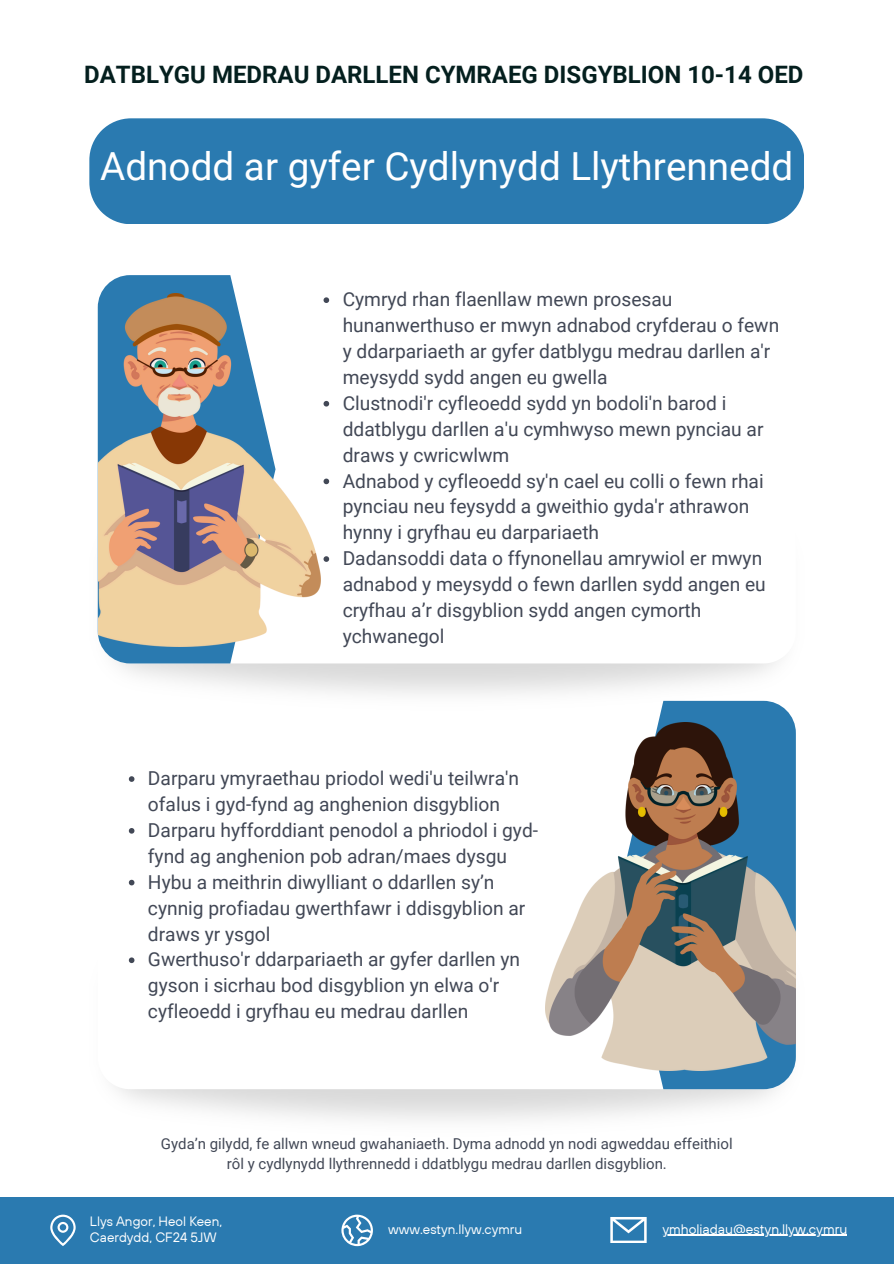
<style>
.page{position:relative;width:894px;height:1264px;background:#fff}
.page>*{position:absolute;margin:0;border:0;box-sizing:border-box;transform-origin:0 0}
.t1{font:38.7px "Roboto";color:#fff}
.t2{font:700 24px "Roboto";color:#041f1e}
.t3{font:19.2px/25.8px "Roboto";color:#424856}
.t4{font:15px/20.2px "Roboto";color:#424856;text-align:center}
.t5{font:13.8px "TT Hoves";color:#fff}
.t6{font:13.5px "TT Hoves";color:#fff}
</style>
<div class="page">
<div style="left:0;top:1197px;width:893px;height:66px;background:#2a7ab0"></div>
<div style="left:89px;top:118px;width:715px;height:106px;background:#2a7ab0"></div>
<img style="left:119px;top:932px;width:677px;height:189px">
<svg style="left:117px;top:777px;width:501px;height:312px"></svg>
<svg style="left:618px;top:710px;width:177px;height:379px;fill:#2a7ab0"></svg>
<img style="left:97px;top:506px;width:689px;height:204px">
<svg style="left:275px;top:299px;width:511px;height:364px"></svg>
<svg style="left:98px;top:275px;width:177px;height:388px;fill:#2a7ab0"></svg>
<img style="left:98px;top:293px;width:223px;height:353px">
<img style="left:545px;top:722px;width:249px;height:348px">
<svg style="left:323px;top:297px;width:6px;height:6px"></svg>
<svg style="left:323px;top:401px;width:6px;height:5px"></svg>
<svg style="left:323px;top:478px;width:6px;height:6px"></svg>
<svg style="left:323px;top:556px;width:6px;height:6px"></svg>
<svg style="left:129px;top:776px;width:5px;height:5px"></svg>
<svg style="left:129px;top:828px;width:5px;height:5px"></svg>
<svg style="left:129px;top:879px;width:5px;height:6px"></svg>
<svg style="left:129px;top:957px;width:5px;height:6px"></svg>
<svg style="left:50px;top:1214px;width:26px;height:32px"></svg>
<svg style="left:341px;top:1214px;width:32px;height:32px"></svg>
<svg style="left:610px;top:1217px;width:36px;height:25px"></svg>
<hr style="left:662px;top:1234px;width:185px;height:1px;background:#fff">
<p class="t2" style="left:84px;top:60px;width:720px">DATBLYGU MEDRAU DARLLEN CYMRAEG DISGYBLION 10-14 OED</p>
<p class="t1" style="left:100px;top:144px;width:694px">Adnodd ar gyfer Cydlynydd Llythrennedd</p>
<p class="t3" style="left:342px;top:287px;width:438px">Cymryd rhan flaenllaw mewn prosesau hunanwerthuso er mwyn adnabod cryfderau o fewn y ddarpariaeth ar gyfer datblygu medrau darllen a'r meysydd sydd angen eu gwella</p>
<p class="t3" style="left:342px;top:390px;width:422px">Clustnodi'r cyfleoedd sydd yn bodoli'n barod i ddatblygu darllen a'u cymhwyso mewn pynciau ar draws y cwricwlwm</p>
<p class="t3" style="left:342px;top:468px;width:422px">Adnabod y cyfleoedd sy'n cael eu colli o fewn rhai pynciau neu feysydd a gweithio gyda'r athrawon hynny i gryfhau eu darpariaeth</p>
<p class="t3" style="left:342px;top:546px;width:424px">Dadansoddi data o ffynonellau amrywiol er mwyn adnabod y meysydd o fewn darllen sydd angen eu cryfhau a’r disgyblion sydd angen cymorth ychwanegol</p>
<p class="t3" style="left:148px;top:765px;width:372px">Darparu ymyraethau priodol wedi'u teilwra'n ofalus i gyd-fynd ag anghenion disgyblion</p>
<p class="t3" style="left:148px;top:817px;width:391px">Darparu hyfforddiant penodol a phriodol i gyd&shy;fynd ag anghenion pob adran/maes dysgu</p>
<p class="t3" style="left:148px;top:869px;width:378px">Hybu a meithrin diwylliant o ddarllen sy’n cynnig profiadau gwerthfawr i ddisgyblion ar draws yr ysgol</p>
<p class="t3" style="left:148px;top:947px;width:373px">Gwerthuso'r ddarpariaeth ar gyfer darllen yn gyson i sicrhau bod disgyblion yn elwa o'r cyfleoedd i gryfhau eu medrau darllen</p>
<p class="t4" style="left:161px;top:1133px;width:573px">Gyda’n gilydd, fe allwn wneud gwahaniaeth. Dyma adnodd yn nodi agweddau effeithiol rôl y cydlynydd llythrennedd i ddatblygu medrau darllen disgyblion.</p>
<p class="t6" style="left:90px;top:1212px;width:134px">Llys Angor, Heol Keen,</p>
<h4 class="t6" style="left:90px;top:1228px;width:128px">Caerdydd, CF24 5JW</h4>
<p class="t6" style="left:388px;top:1220px;width:136px">www.estyn.llyw.cymru</p>
<p class="t5" style="left:662px;top:1219px;width:186px">ymholiadau@estyn.llyw.cymru</p>
</div>
